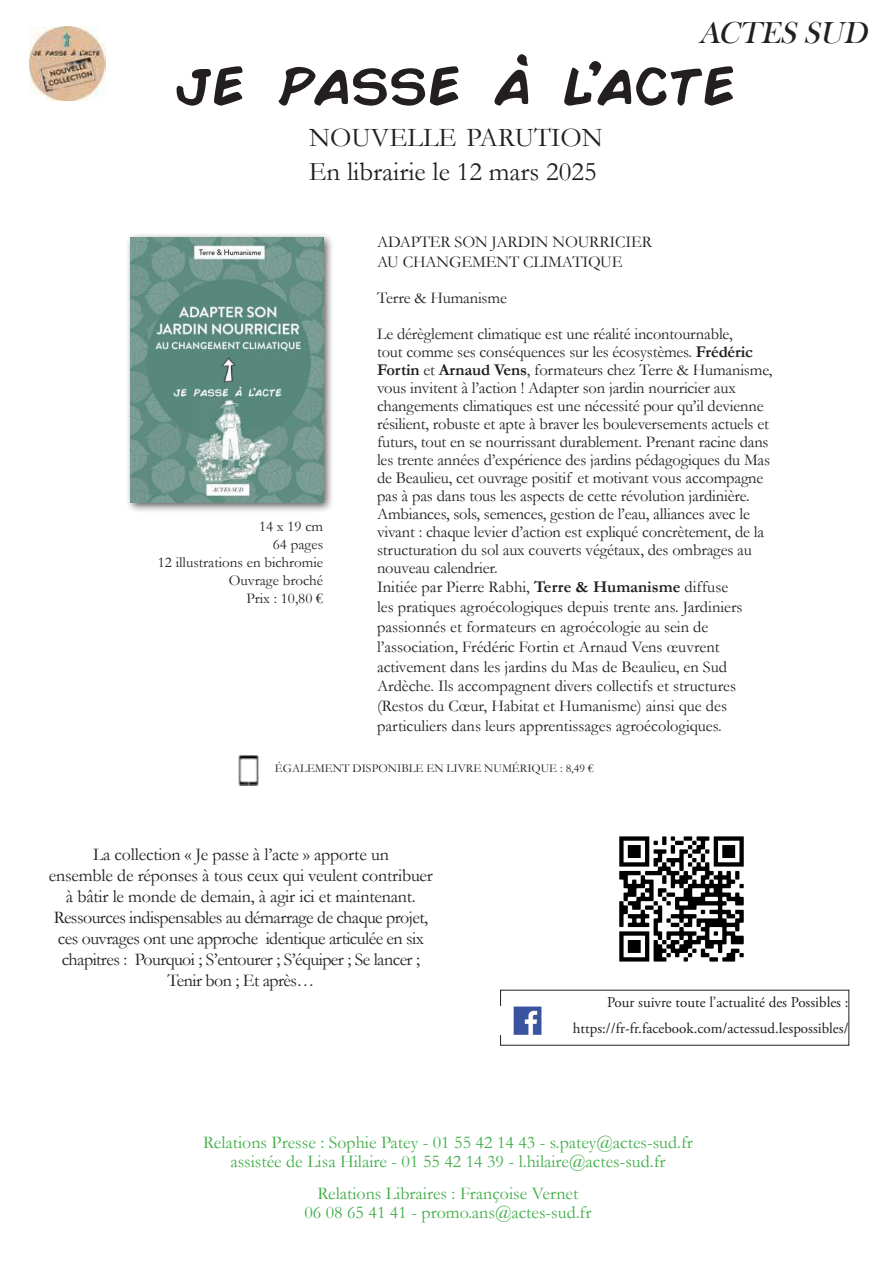
<style>
.page{position:relative;width:893px;height:1263px;background:#fff}
.page>*{position:absolute;margin:0;border:0;box-sizing:border-box;transform-origin:0 0}
.t1{font:italic 31.05px "Bask Old Face";color:#231f20}
.t2{font:27.3px "Garamond";color:#231f20}
.t3{font:27px "Garamond";color:#231f20}
.t4{font:18px/21px "Garamond";letter-spacing:-.03em;color:#231f20;text-align:center}
.t5{font:18px/19.5px "Garamond";color:#40ae49;text-align:center}
.t6{font:16.5px/18px "Garamond";letter-spacing:-.01em;color:#231f20}
.t7{font:15px/25.5px "Adobe Garamond Pro";color:#231f20;text-align:right}
.t8{font:15px/18px "Garamond";color:#231f20;text-align:right}
.t9{font:12px "Garamond";color:#231f20}
.s1{font-weight:700}
</style>
<div class="page">
<div style="left:125px;top:232px;width:209px;height:281px;background:#231f20;opacity:.75"></div>
<img style="left:130px;top:237px;width:193px;height:265px">
<svg style="left:177px;top:54px;width:556px;height:52px"></svg>
<img style="left:30px;top:26px;width:75px;height:75px">
<img style="left:619px;top:836px;width:125px;height:126px">
<img style="left:513px;top:1006px;width:29px;height:29px">
<img style="left:238px;top:755px;width:21px;height:31px">
<h2 class="t2" style="left:309px;top:119px;width:295px">NOUVELLE PARUTION</h2>
<h3 class="t3" style="left:309px;top:153px;width:289px">En librairie le 12 mars 2025</h3>
<h1 class="t1" style="left:699px;top:15px;width:177px">ACTES SUD</h1>
<p class="t8" style="left:158px;top:517px;width:167px">14 x 19 cm<br>64 pages<br>12 illustrations en bichromie<br>Ouvrage broché<br>Prix : 10,80 €</p>
<p class="t6" style="left:377px;top:231px;width:277px;line-height:19.8px">ADAPTER SON JARDIN NOURRICIER<br>AU CHANGEMENT CLIMATIQUE</p>
<p class="t6" style="left:377px;top:279px;width:357px;line-height:36px">Terre &amp; Humanisme<br>Le dérèglement climatique est une réalité incontournable,</p>
<p class="t6" style="left:377px;top:342px;width:397px">tout comme ses conséquences sur les écosystèmes. <span class="s1">Frédéric Fortin</span> et <span class="s1">Arnaud Vens</span>, formateurs chez Terre &amp; Humanisme, vous invitent à l’action ! Adapter son jardin nourricier aux changements climatiques est une nécessité pour qu’il devienne résilient, robuste et apte à braver les bouleversements actuels et futurs, tout en se nourrissant durablement. Prenant racine dans les trente années d’expérience des jardins pédagogiques du Mas de Beaulieu, cet ouvrage positif et motivant vous accompagne pas à pas dans tous les aspects de cette révolution jardinière.<br>Ambiances, sols, semences, gestion de l’eau, alliances avec le vivant : chaque levier d’action est expliqué concrètement, de la structuration du sol aux couverts végétaux, des ombrages au nouveau calendrier.</p>
<p class="t6" style="left:377px;top:577px;width:367px;line-height:19.8px">Initiée par Pierre Rabhi, <span class="s1">Terre &amp; Humanisme</span> diffuse les pratiques agroécologiques depuis trente ans. Jardiniers passionnés et formateurs en agroécologie au sein de l’association, Frédéric Fortin et Arnaud Vens œuvrent activement dans les jardins du Mas de Beaulieu, en Sud Ardèche. Ils accompagnent divers collectifs et structures (Restos du Cœur, Habitat et Humanisme) ainsi que des particuliers dans leurs apprentissages agroécologiques.</p>
<p class="t9" style="left:275px;top:760px;width:320px">ÉGALEMENT DISPONIBLE EN LIVRE NUMÉRIQUE : 8,49 €</p>
<p class="t4" style="left:49px;top:843px;width:385px">La collection « Je passe à l’acte » apporte un<br>ensemble de réponses à tous ceux qui veulent contribuer à bâtir le monde de demain, à agir ici et maintenant.<br>Ressources indispensables au démarrage de chaque projet, ces ouvrages ont une approche identique articulée en six chapitres : Pourquoi ; S’entourer ; S’équiper ; Se lancer ; Tenir bon ; Et après…</p>
<p class="t7" style="left:573px;top:990px;width:277px">Pour suivre toute l’actualité des Possibles : https://fr-fr.facebook.com/actessud.lespossibles/</p>
<p class="t5" style="left:203px;top:1132px;width:491px">Relations Presse : Sophie Patey - 01 55 42 14 43 - s.patey@actes-sud.fr assistée de Lisa Hilaire - 01 55 42 14 39 - l.hilaire@actes-sud.fr</p>
<p class="t5" style="left:304px;top:1183px;width:288px">Relations Libraires : Françoise Vernet<br>06 08 65 41 41 - promo.ans@actes-sud.fr</p>
</div>
